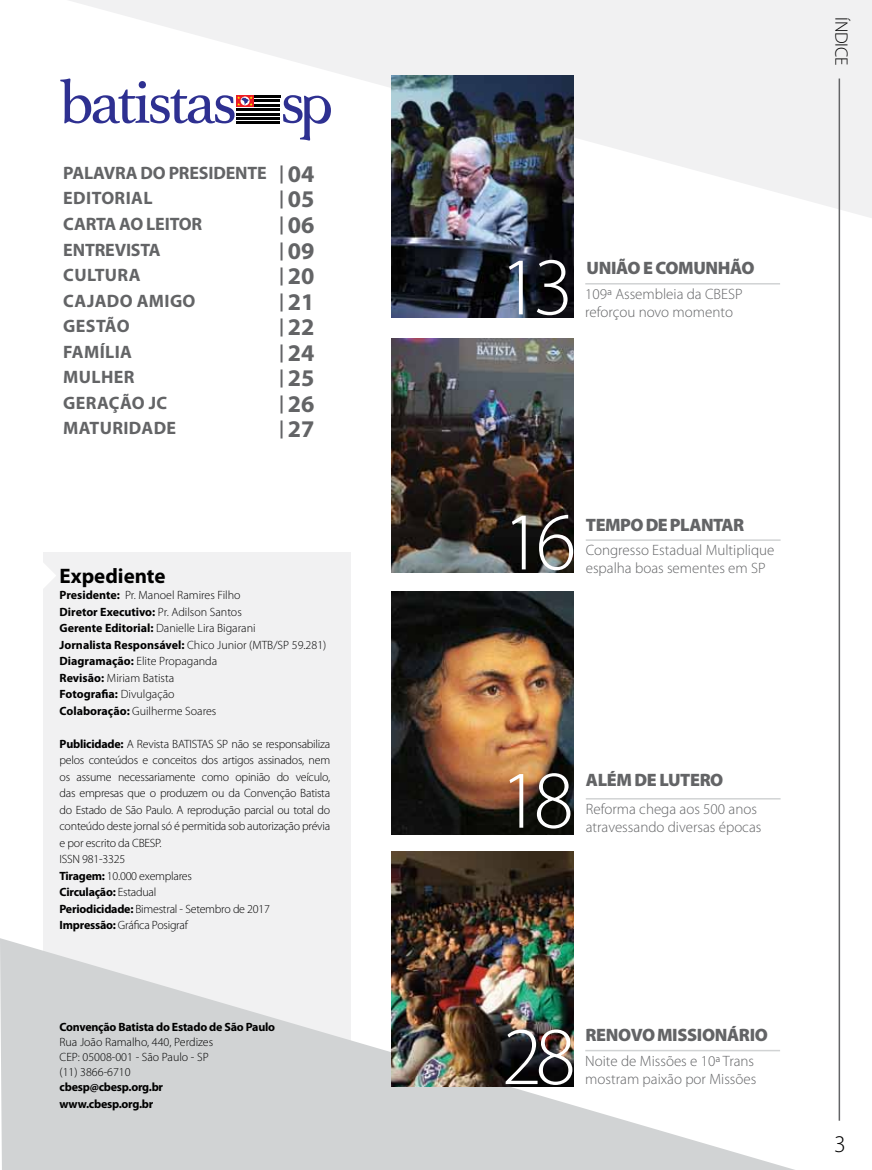
<style>
.page{position:relative;width:872px;height:1170px;background:#fff}
.page>*{position:absolute;margin:0;border:0;box-sizing:border-box;transform-origin:0 0}
.t1{font:300 82.5px "Myriad Pro";letter-spacing:-.08em;color:#fff}
.t2{font:700 24px "Myriad Pro";color:#636466}
.t3{font:300 24px "Myriad Pro";color:#000}
.t4{font:700 21px "Myriad Pro";color:#000}
.t5{font:700 18px "Myriad Pro";letter-spacing:.02em;color:#636466}
.t6{font:900 18px "Myriad Pro";letter-spacing:-.02em;color:#636466}
.t7{font:700 18px/25.5px "Myriad Pro";letter-spacing:-.01em;color:#636466}
.t8{font:300 18px "Myriad Pro";letter-spacing:-.02em;color:#000}
.t9{font:300 15px/18px "Myriad Pro";color:#636466}
.t10{font:300 12px/16.5px "Myriad Pro";letter-spacing:-.02em;color:#000}
.t11{font:300 12px/16.5px "Myriad Pro";color:#000}
.t12{font:700 12px/16.5px "Myriad Pro";letter-spacing:-.02em;color:#000}
.s1{font-size:24px}
.s2{font-size:18px}
.s3{font-weight:700}
</style>
<div class="page">
<div style="left:43px;top:552px;width:307px;height:541px;background:#f1f1f2"></div>
<svg style="left:0;top:938px;width:791px;height:231px;fill:#d1d3d4"></svg>
<svg style="left:69px;top:0;width:803px;height:218px;fill:#f1f1f2"></svg>
<img style="left:391px;top:851px;width:182px;height:235px">
<hr style="left:838px;top:78px;width:2px;height:1042px;background:#636466">
<img style="left:392px;top:592px;width:182px;height:242px">
<hr style="left:586px;top:798px;width:194px;height:1px;background:#d1d3d4">
<img style="left:391px;top:76px;width:182px;height:242px">
<hr style="left:585px;top:283px;width:195px;height:1px;background:#d1d3d4">
<img style="left:392px;top:338px;width:182px;height:234px">
<hr style="left:586px;top:539px;width:194px;height:2px;background:#d1d3d4">
<hr style="left:585px;top:1049px;width:195px;height:2px;background:#d1d3d4">
<svg style="left:283px;top:95px;width:48px;height:45px"></svg>
<svg style="left:253px;top:98px;width:27px;height:23px"></svg>
<hr style="left:242px;top:95px;width:38px;height:3px;background:#000">
<hr style="left:236px;top:100px;width:44px;height:2px;background:#000">
<hr style="left:236px;top:104px;width:44px;height:3px;background:#000">
<hr style="left:236px;top:108px;width:44px;height:3px;background:#000">
<hr style="left:236px;top:113px;width:44px;height:2px;background:#000">
<hr style="left:236px;top:117px;width:44px;height:3px;background:#000">
<hr style="left:236px;top:121px;width:44px;height:3px;background:#000">
<div style="left:237px;top:95px;width:17px;height:12px;background:#ed1c24"></div>
<svg style="left:60px;top:78px;width:193px;height:45px"></svg>
<svg style="left:43px;top:563px;width:13px;height:25px"></svg>
<h3 class="t7" style="left:63px;top:159px;width:253px">Palavra do presidente | <span class="s1">04<br></span>Editorial</h3>
<h2 class="t2" style="left:279px;top:184px;width:37px"><span class="s2">|</span> 05</h2>
<h3 class="t7" style="left:63px;top:210px;width:140px">Carta ao leitor</h3>
<h2 class="t2" style="left:279px;top:209px;width:37px"><span class="s2">|</span> 06</h2>
<h3 class="t5" style="left:63px;top:238px;width:11px">ENTREVIS</h3>
<h3 class="t5" style="left:140px;top:238px;width:22px">ta</h3>
<h2 class="t2" style="left:279px;top:235px;width:37px"><span class="s2">|</span> 09</h2>
<h3 class="t5" style="left:63px;top:263px;width:79px">cultura</h3>
<h2 class="t2" style="left:279px;top:260px;width:37px"><span class="s2">|</span> 20</h2>
<h3 class="t5" style="left:63px;top:289px;width:134px">cajado amigo</h3>
<h2 class="t2" style="left:279px;top:286px;width:37px"><span class="s2">|</span> 21</h2>
<h3 class="t5" style="left:63px;top:314px;width:68px">gestão</h3>
<h2 class="t2" style="left:279px;top:311px;width:37px"><span class="s2">|</span> 22</h2>
<h3 class="t5" style="left:63px;top:340px;width:70px">família</h3>
<h2 class="t2" style="left:279px;top:337px;width:37px"><span class="s2">|</span> 24</h2>
<h3 class="t5" style="left:63px;top:365px;width:73px">mulher</h3>
<h2 class="t2" style="left:279px;top:362px;width:37px"><span class="s2">|</span> 25</h2>
<h3 class="t5" style="left:63px;top:391px;width:103px">geração jc</h3>
<h2 class="t2" style="left:279px;top:388px;width:37px"><span class="s2">|</span> 26</h2>
<h3 class="t5" style="left:63px;top:416px;width:114px">maturidade</h3>
<h2 class="t2" style="left:279px;top:413px;width:37px"><span class="s2">|</span> 27</h2>
<h3 class="t4" style="left:60px;top:562px;width:108px">Expediente</h3>
<p class="t11" style="left:60px;top:587px;width:268px"><span class="s3">Presidente:</span> Pr. Manoel Ramires Filho<br><span class="s3">Diretor Executivo:</span> Pr. Adilson Santos<br><span class="s3">Gerente Editorial:</span> Danielle Lira Bigarani<br><span class="s3">Jornalista Responsável:</span> Chico Junior (MTB/SP 59.281)<br><span class="s3">Diagramação:</span> Elite Propaganda<br><span class="s3">Revisão:</span> Miriam Batista<br><span class="s3">Fotografia:</span> Divulgação<br><span class="s3">Colaboração:</span> Guilherme Soares</p>
<p class="t10" style="left:60px;top:735px;width:272px"><span class="s3">Publicidade:</span> A Revista BATI STAS SP não se responsabiliza pelos conteúdos e conceitos dos artigos assinados, nem os assume necessariamente como opinião do veículo, das empresas que o produzem ou da Convenção Batista do Estado de São Paulo. A reprodução parcial ou total do conteúdo deste jornal só é permitida sob autorização prévia e por escrito da CBESP.<br>ISSN 981-3325<br><span class="s3">Tiragem:</span> 10.000 exemplares<br><span class="s3">Circulação:</span> Estadual<br><span class="s3">Periodicidade:</span> Bimestral - Setembro de 2017<br><span class="s3">Impressão:</span> Gráfica Posigraf</p>
<p class="t12" style="left:60px;top:1018px;width:217px">Convenção Batista do Estado de São Paulo</p>
<p class="t11" style="left:60px;top:1034px;width:155px;line-height:15px">Rua João Ramalho, 440, Perdizes<br>CEP: 05008-001 - São Paulo - SP (11) 3866-6710</p>
<p class="t12" style="left:60px;top:1078px;width:105px">cbesp@cbesp.org.br www.cbesp.org.br</p>
<h1 class="t1" style="left:499px;top:241px;width:75px">13</h1>
<h3 class="t6" style="left:586px;top:258px;width:170px">UNIÃO E COMUNHÃO</h3>
<p class="t9" style="left:585px;top:285px;width:159px">109ª Assembleia da CBESP reforçou novo momento</p>
<h3 class="t8" style="left:851px;top:17px;width:49px;rotate:90deg">índice</h3>
<h1 class="t1" style="left:502px;top:496px;width:75px">16</h1>
<h3 class="t6" style="left:586px;top:514px;width:160px">TEMPO DE PLANTAR</h3>
<p class="t9" style="left:586px;top:541px;width:190px">Congresso Estadual Multiplique espalha boas sementes em SP</p>
<h1 class="t1" style="left:500px;top:754px;width:75px">18</h1>
<h3 class="t6" style="left:586px;top:769px;width:139px">ALÉM DE LUTERO</h3>
<p class="t9" style="left:586px;top:800px;width:177px">Reforma chega aos 500 anos atravessando diversas épocas</p>
<h1 class="t1" style="left:502px;top:1011px;width:75px">28</h1>
<h3 class="t6" style="left:585px;top:1024px;width:184px">RENOVO MISSIONÁRIO</h3>
<p class="t9" style="left:585px;top:1052px;width:173px">N oite de Missões e 10ª Trans mostram paixão por Missões</p>
<h2 class="t3" style="left:834px;top:1130px;width:13px">3</h2>
</div>
